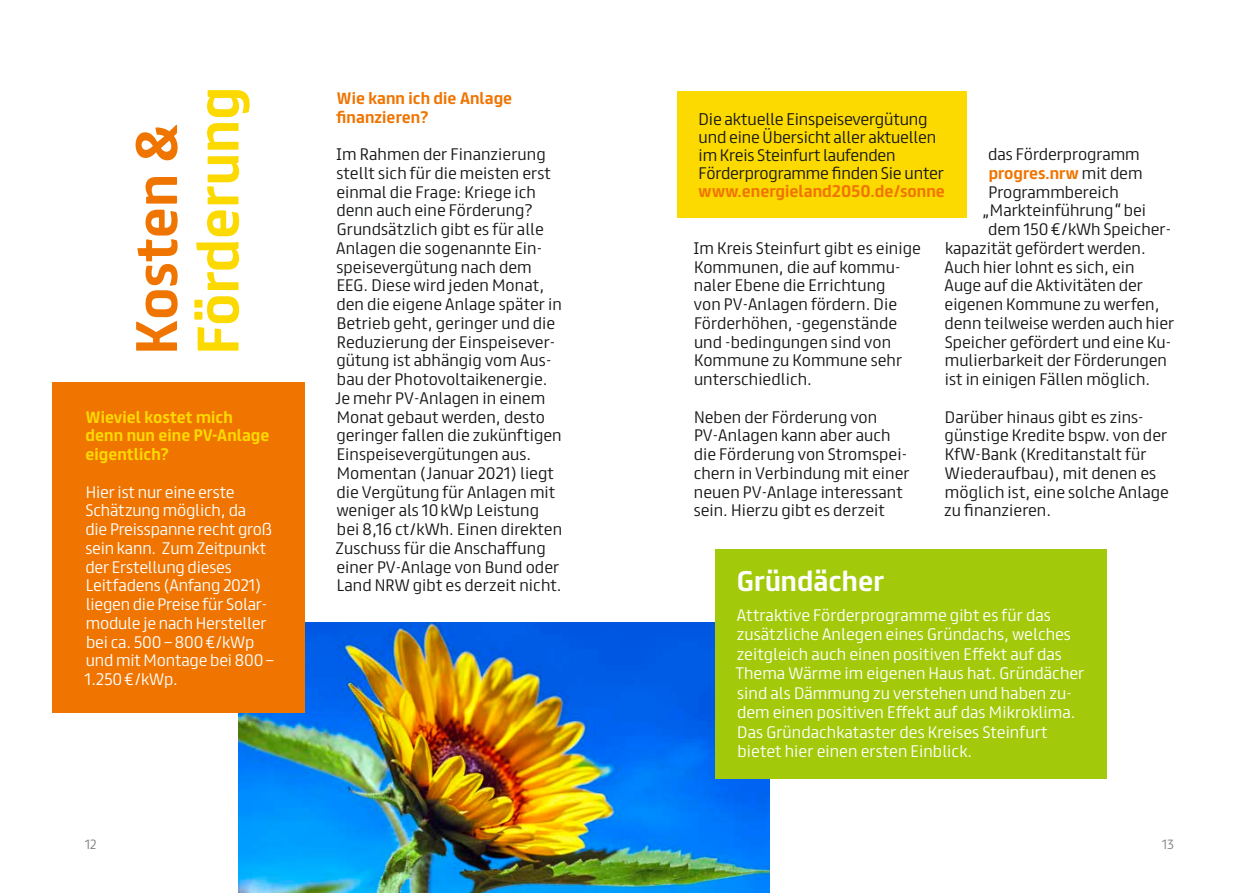
<style>
.page{position:relative;width:1259px;height:893px;background:#fff}
.page>*{position:absolute;margin:0;border:0;box-sizing:border-box;transform-origin:0 0}
.t1{font:700 52.5px "FS Truman";color:#fcda00}
.t2{font:700 52.5px "FS Truman";letter-spacing:-.005em;color:#f07400}
.t3{font:700 25.5px "FS Truman";letter-spacing:.005em;color:#fff}
.t4{font:300 15.15px "FS Truman";letter-spacing:-.01em;color:#151616}
.t5{font:700 15.15px "FS Truman";color:#f07400}
.t6{font:300 15px/18.8px "FS Truman";letter-spacing:.005em;color:#151616}
.t7{font:300 15px/18.8px "FS Truman";letter-spacing:.005em;color:#fff}
.t8{font:700 15px/18.8px "FS Truman";letter-spacing:.005em;color:#f07400}
.t9{font:700 15px/18.8px "FS Truman";letter-spacing:.005em;color:#fcda00}
.t10{font:300 12px "FS Truman";color:#818281}
.s1{font-size:15.15px}
.s2{font-weight:300;color:#151616}
</style>
<div class="page">
<img style="left:238px;top:622px;width:532px;height:271px">
<div style="left:715px;top:549px;width:392px;height:230px;background:#a2ca0b"></div>
<div style="left:52px;top:382px;width:253px;height:331px;background:#f07400"></div>
<div style="left:677px;top:91px;width:289px;height:127px;background:#fcda00"></div>
<h1 class="t2" style="left:111px;top:354px;width:231px;rotate:-90deg">Kosten &amp;</h1>
<h1 class="t1" style="left:172px;top:354px;width:269px;rotate:-90deg">Förderung</h1>
<p class="t9" style="left:85px;top:406px;width:186px">Wieviel kostet mich denn nun eine PV-Anlage eigentlich?</p>
<p class="t7" style="left:85px;top:481px;width:190px">Hier ist nur eine erste<br>Schätzung möglich, da<br>die Preisspanne recht groß sein kann. Zum Zeitpunkt der Erstellung dieses<br>Leitfadens (Anfang 2021) liegen die Preise für Solar&shy;module je nach Hersteller bei ca. 500 – 800€/kWp und mit Montage bei 800 –<br>1.250€/kWp.</p>
<p class="t8" style="left:337px;top:87px;width:177px">Wie kann ich die Anlage finanzieren?</p>
<p class="t6" style="left:335px;top:144px;width:228px">Im Rahmen der Finanzierung stellt sich für die meisten erst einmal die Frage: Kriege ich denn auch eine Förderung?<br>Grundsätzlich gibt es für alle<br>Anlagen die sogenannte Ein&shy;speisevergütung nach dem<br>EEG. Diese wird jeden Monat, den die eigene Anlage später in<br>Betrieb geht, geringer und die<br>Reduzierung der Einspeisever&shy;gütung ist abhängig vom Aus&shy;bau der Photovoltaikenergie.<br>Je mehr PV-Anlagen in einem<br>Monat gebaut werden, desto geringer fallen die zukünftigen<br>Einspeisevergütungen aus.<br>Momentan (Januar 2021) liegt die Vergütung für Anlagen mit weniger als 10kWp Leistung bei 8,16 ct/kWh. Einen direkten<br>Zuschuss für die Anschaffung einer PV-Anlage von Bund oder<br>Land NRW gibt es derzeit nicht.</p>
<p class="t4" style="left:698px;top:105px;width:230px">Die aktuelle Einspeisevergütung</p>
<p class="t6" style="left:698px;top:126px;width:247px;line-height:18.1px"><span class="s1">und</span> eine Übersicht aller aktuellen im Kreis Steinfurt laufenden<br>Förderprogramme <span class="s1">finden Sie unter</span></p>
<p class="t5" style="left:698px;top:178px;width:248px">www.energieland2050.de/sonne</p>
<p class="t6" style="left:988px;top:144px;width:153px">das Förderprogramm</p>
<p class="t8" style="left:988px;top:162px;width:155px">progres.nrw <span class="s2">mit dem</span></p>
<p class="t6" style="left:988px;top:181px;width:132px">Programmbereich</p>
<p class="t6" style="left:982px;top:200px;width:166px">„Markteinführung“ bei</p>
<p class="t6" style="left:988px;top:219px;width:184px">dem 150€/kWh Speicher-</p>
<p class="t6" style="left:945px;top:237px;width:202px">kapazität gefördert werden.</p>
<p class="t6" style="left:944px;top:256px;width:191px">Auch hier lohnt es sich, ein</p>
<p class="t6" style="left:944px;top:275px;width:200px">Auge auf die Aktivitäten der</p>
<p class="t6" style="left:944px;top:294px;width:217px">eigenen Kommune zu werfen,</p>
<p class="t6" style="left:944px;top:312px;width:231px">denn teilweise werden auch hier</p>
<p class="t6" style="left:944px;top:331px;width:228px">Speicher gefördert und eine Ku-</p>
<p class="t6" style="left:945px;top:350px;width:223px">mulierbarkeit der Förderungen</p>
<p class="t6" style="left:945px;top:369px;width:207px">ist in einigen Fällen möglich.</p>
<p class="t6" style="left:944px;top:406px;width:226px">Darüber hinaus gibt es zins&shy;günstige Kredite bspw. von der<br>KfW-Bank (Kreditanstalt für<br>Wiederaufbau), mit denen es möglich ist, eine solche Anlage zu finanzieren.</p>
<p class="t6" style="left:693px;top:237px;width:229px">Im Kreis Steinfurt gibt es einige<br>Kommunen, die auf kommu&shy;naler Ebene die Errichtung<br>von PV-Anlagen fördern. Die<br>Förderhöhen, -gegenstände und -bedingungen sind von<br>Kommune zu Kommune sehr unterschiedlich.</p>
<p class="t6" style="left:693px;top:406px;width:217px">Neben der Förderung von<br>PV-Anlagen kann aber auch die Förderung von Stromspei&shy;chern in Verbindung mit einer neuen PV-Anlage interessant sein. Hierzu gibt es derzeit</p>
<h2 class="t3" style="left:737px;top:558px;width:149px">Gründächer</h2>
<p class="t7" style="left:735px;top:604px;width:350px;line-height:19.5px">Attraktive Förderprogramme gibt es für das zusätzliche Anlegen eines Gründachs, welches zeitgleich auch einen positiven Effekt auf das Thema Wärme im eigenen Haus hat. Gründächer sind als Dämmung zu verstehen und haben zu&shy;dem einen positiven Effekt auf das Mikroklima.<br>Das Gründachkataster des Kreises Steinfurt bietet hier einen ersten Einblick.</p>
<p class="t10" style="left:85px;top:834px;width:13px">12</p>
<p class="t10" style="left:1162px;top:834px;width:13px">13</p>
</div>
